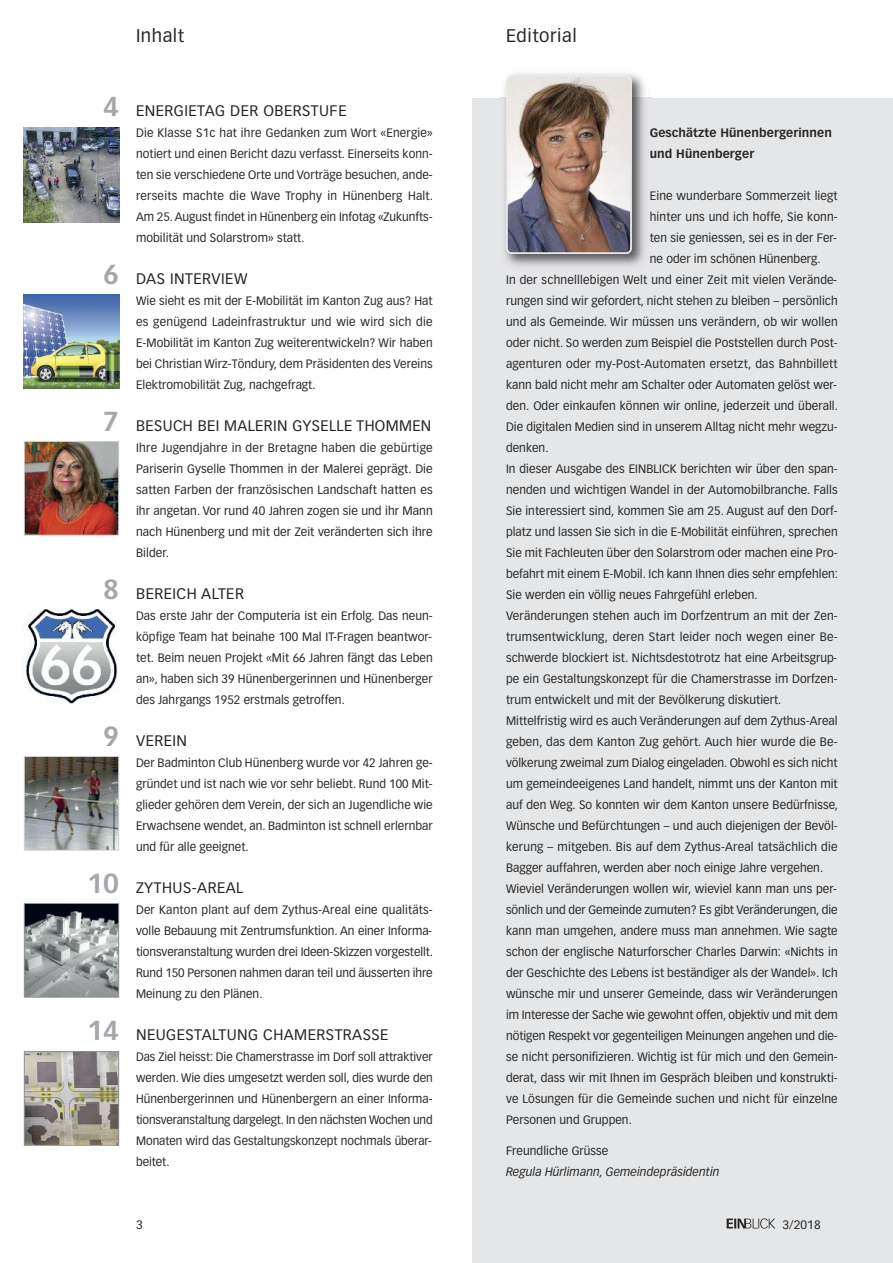
<style>
.page{position:relative;width:893px;height:1263px;background:#fff}
.page>*{position:absolute;margin:0;border:0;box-sizing:border-box;transform-origin:0 0}
.t1{font:700 27px "Vectora LH";color:#a5a7ab}
.t2{font:18px "Vectora LH";letter-spacing:.03em;color:#272627}
.t3{font:15px "Vectora LH";letter-spacing:.03em;color:#272627}
.t4{font:12px/21px "Vectora LH";letter-spacing:.005em;color:#272627;text-align:justify}
.t5{font:12px/21px "Vectora LH";letter-spacing:.005em;color:#272627;text-align:justify;scale:.96 1}
.t6{font:700 12px/21px "Vectora LH";letter-spacing:.01em;color:#272627}
.t7{font:italic 12px "Vectora LH";letter-spacing:.005em;color:#272627}
</style>
<div class="page">
<div style="left:472px;top:98px;width:421px;height:1165px;background:#e5e6e7"></div>
<img style="left:499px;top:73px;width:152px;height:193px">
<hr style="left:0;top:0;width:1px;height:893px;background:#e5e6e7">
<svg style="left:727px;top:1218px;width:48px;height:11px"></svg>
<img style="left:26px;top:905px;width:91px;height:90px">
<div style="left:24px;top:903px;width:95px;height:94px;border:1px solid #919396"></div>
<img style="left:26px;top:1053px;width:91px;height:91px">
<div style="left:24px;top:1051px;width:95px;height:95px;border:1px solid #919396"></div>
<img style="left:26px;top:443px;width:91px;height:91px">
<div style="left:24px;top:441px;width:95px;height:95px;border:1px solid #d1d2d4"></div>
<img style="left:24px;top:609px;width:93px;height:95px">
<img style="left:26px;top:758px;width:91px;height:91px">
<div style="left:24px;top:756px;width:95px;height:95px;border:1px solid #d1d2d4"></div>
<img style="left:24px;top:294px;width:95px;height:95px">
<img style="left:24px;top:128px;width:95px;height:94px">
<img style="left:506px;top:75px;width:126px;height:179px">
<h2 class="t2" style="left:136px;top:28px;width:50px">Inhalt</h2>
<h2 class="t2" style="left:506px;top:28px;width:72px">Editorial</h2>
<h1 class="t1" style="left:103px;top:95px;width:17px">4</h1>
<h1 class="t1" style="left:103px;top:263px;width:17px">6</h1>
<h1 class="t1" style="left:103px;top:410px;width:17px">7</h1>
<h1 class="t1" style="left:103px;top:578px;width:17px">8</h1>
<h1 class="t1" style="left:103px;top:725px;width:17px">9</h1>
<h1 class="t1" style="left:87px;top:872px;width:33px">10</h1>
<h1 class="t1" style="left:87px;top:1019px;width:33px">14</h1>
<p class="t3" style="left:136px;top:104px;width:212px">ENERGIETAG DER OBERSTUFE</p>
<p class="t4" style="left:136px;top:122px;width:299px">Die Klasse S1c hat ihre Gedanken zum Wort «Energie» notiert und einen Bericht dazu verfasst. Einerseits konn&shy;ten sie verschiedene Orte und Vorträge besuchen, ande&shy;rerseits machte die Wave Trophy in Hünenberg Halt.<br>Am 25. August findet in Hünenberg ein Infotag «Zukunfts&shy;mobilität und Solarstrom» statt.</p>
<p class="t3" style="left:136px;top:272px;width:113px">DAS INTERVIEW</p>
<p class="t4" style="left:136px;top:290px;width:298px">Wie sieht es mit der E-Mobilität im Kanton Zug aus? Hat es genügend Ladeinfrastruktur und wie wird sich die E-Mobilität im Kanton Zug weiterentwickeln? Wir haben bei Christian Wirz-Töndury, dem Präsidenten des Vereins Elektromobilität Zug, nachgefragt.</p>
<p class="t3" style="left:136px;top:419px;width:297px">BESUCH BEI MALERIN GYSELLE THOMMEN</p>
<p class="t4" style="left:136px;top:437px;width:298px">Ihre Jugendjahre in der Bretagne haben die gebürtige Pariserin Gyselle Thommen in der Malerei geprägt. Die satten Farben der französischen Landschaft hatten es ihr angetan. Vor rund 40 Jahren zogen sie und ihr Mann nach Hünenberg und mit der Zeit veränderten sich ihre Bilder.</p>
<p class="t3" style="left:136px;top:587px;width:109px">BEREICH ALTER</p>
<p class="t4" style="left:136px;top:605px;width:298px">Das erste Jahr der Computeria ist ein Erfolg. Das neun&shy;köpfige Team hat beinahe 100 Mal IT-Fragen beantwor&shy;tet. Beim neuen Projekt «Mit 66 Jahren fängt das Leben an», haben sich 39 Hünenbergerinnen und Hünenberger des Jahrgangs 1952 erstmals getroffen.</p>
<p class="t3" style="left:136px;top:734px;width:53px">VEREIN</p>
<p class="t4" style="left:136px;top:752px;width:298px">Der Badminton Club Hünenberg wurde vor 42 Jahren ge&shy;gründet und ist nach wie vor sehr beliebt. Rund 100 Mit&shy;glieder gehören dem Verein, der sich an Jugendliche wie Erwachsene wendet, an. Badminton ist schnell erlernbar und für alle geeignet.</p>
<p class="t3" style="left:136px;top:881px;width:109px">ZYTHUS-AREAL</p>
<p class="t4" style="left:136px;top:899px;width:299px">Der Kanton plant auf dem Zythus-Areal eine qualitäts&shy;volle Bebauung mit Zentrumsfunktion. An einer Informa&shy;tionsveranstaltung wurden drei Ideen-Skizzen vorgestellt.<br>Rund 150 Personen nahmen daran teil und äusserten ihre Meinung zu den Plänen.</p>
<p class="t3" style="left:136px;top:1028px;width:254px">NEUGESTALTUNG CHAMERSTRASSE</p>
<p class="t5" style="left:136px;top:1046px;width:311px">Das Ziel heisst: Die Chamerstrasse im Dorf soll attraktiver werden. Wie dies umgesetzt werden soll, dies wurde den Hünenbergerinnen und Hünenbergern an einer Informa&shy;tionsveranstaltung dargelegt. In den nächsten Wochen und Monaten wird das Gestaltungskonzept nochmals überar&shy;beitet.</p>
<p class="t6" style="left:650px;top:123px;width:184px">Geschätzte Hünenbergerinnen und Hünenberger</p>
<p class="t4" style="left:650px;top:185px;width:189px">Eine wunderbare Sommerzeit liegt</p>
<p class="t4" style="left:650px;top:206px;width:189px">hinter uns und ich hoffe, Sie konn-</p>
<p class="t4" style="left:650px;top:227px;width:189px">ten sie geniessen, sei es in der Fer-</p>
<p class="t4" style="left:650px;top:248px;width:172px">ne oder im schönen Hünenberg.</p>
<p class="t4" style="left:506px;top:269px;width:332px">In der schnelllebigen Welt und einer Zeit mit vielen Verände-</p>
<p class="t4" style="left:506px;top:290px;width:333px">rungen sind wir gefordert, nicht stehen zu bleiben – persönlich</p>
<p class="t4" style="left:506px;top:311px;width:333px">und als Gemeinde. Wir müssen uns verändern, ob wir wollen</p>
<p class="t4" style="left:506px;top:332px;width:333px">oder nicht. So werden zum Beispiel die Poststellen durch Post-</p>
<p class="t4" style="left:506px;top:353px;width:333px">agenturen oder my-Post-Automaten ersetzt, das Bahnbillett</p>
<p class="t4" style="left:506px;top:374px;width:332px">kann bald nicht mehr am Schalter oder Automaten gelöst wer-</p>
<p class="t4" style="left:506px;top:395px;width:334px">den. Oder einkaufen können wir online, jederzeit und überall.</p>
<p class="t4" style="left:506px;top:416px;width:333px">Die digitalen Medien sind in unserem Alltag nicht mehr wegzu-</p>
<p class="t4" style="left:506px;top:437px;width:44px">denken.</p>
<p class="t4" style="left:506px;top:458px;width:333px">In dieser Ausgabe des EINBLICK berichten wir über den span-</p>
<p class="t4" style="left:506px;top:479px;width:333px">nenden und wichtigen Wandel in der Automobilbranche. Falls</p>
<p class="t4" style="left:506px;top:500px;width:333px">Sie interessiert sind, kommen Sie am 25. August auf den Dorf-</p>
<p class="t4" style="left:506px;top:521px;width:333px">platz und lassen Sie sich in die E-Mobilität einführen, sprechen</p>
<p class="t4" style="left:506px;top:542px;width:333px">Sie mit Fachleuten über den Solarstrom oder machen eine Pro-</p>
<p class="t4" style="left:506px;top:563px;width:334px">befahrt mit einem E-Mobil. Ich kann Ihnen dies sehr empfehlen:</p>
<p class="t4" style="left:506px;top:584px;width:253px">Sie werden ein völlig neues Fahrgefühl erleben.</p>
<p class="t4" style="left:506px;top:605px;width:333px">Veränderungen stehen auch im Dorfzentrum an mit der Zen-</p>
<p class="t4" style="left:506px;top:626px;width:333px">trumsentwicklung, deren Start leider noch wegen einer Be-</p>
<p class="t4" style="left:506px;top:647px;width:332px">schwerde blockiert ist. Nichtsdestotrotz hat eine Arbeitsgrup-</p>
<p class="t4" style="left:506px;top:668px;width:333px">pe ein Gestaltungskonzept für die Chamerstrasse im Dorfzen-</p>
<p class="t4" style="left:506px;top:689px;width:277px">trum entwickelt und mit der Bevölkerung diskutiert.</p>
<p class="t4" style="left:506px;top:710px;width:333px">Mittelfristig wird es auch Veränderungen auf dem Zythus-Areal</p>
<p class="t4" style="left:506px;top:731px;width:333px">geben, das dem Kanton Zug gehört. Auch hier wurde die Be-</p>
<p class="t4" style="left:506px;top:752px;width:333px">völkerung zweimal zum Dialog eingeladen. Obwohl es sich nicht</p>
<p class="t4" style="left:506px;top:773px;width:333px">um gemeindeeigenes Land handelt, nimmt uns der Kanton mit</p>
<p class="t4" style="left:506px;top:794px;width:334px">auf den Weg. So konnten wir dem Kanton unsere Bedürfnisse,</p>
<p class="t4" style="left:506px;top:815px;width:333px">Wünsche und Befürchtungen – und auch diejenigen der Bevöl-</p>
<p class="t4" style="left:506px;top:836px;width:333px">kerung – mitgeben. Bis auf dem Zythus-Areal tatsächlich die</p>
<p class="t4" style="left:506px;top:857px;width:319px">Bagger auffahren, werden aber noch einige Jahre vergehen.</p>
<p class="t4" style="left:506px;top:878px;width:332px">Wieviel Veränderungen wollen wir, wieviel kann man uns per-</p>
<p class="t4" style="left:506px;top:899px;width:333px">sönlich und der Gemeinde zumuten? Es gibt Veränderungen, die</p>
<p class="t4" style="left:506px;top:920px;width:333px">kann man umgehen, andere muss man annehmen. Wie sagte</p>
<p class="t4" style="left:506px;top:941px;width:333px">schon der englische Naturforscher Charles Darwin: «Nichts in</p>
<p class="t4" style="left:506px;top:962px;width:333px">der Geschichte des Lebens ist beständiger als der Wandel». Ich</p>
<p class="t4" style="left:506px;top:983px;width:333px">wünsche mir und unserer Gemeinde, dass wir Veränderungen</p>
<p class="t4" style="left:506px;top:1004px;width:333px">im Interesse der Sache wie gewohnt offen, objektiv und mit dem</p>
<p class="t4" style="left:506px;top:1025px;width:333px">nötigen Respekt vor gegenteiligen Meinungen angehen und die-</p>
<p class="t4" style="left:506px;top:1046px;width:333px">se nicht personifizieren. Wichtig ist für mich und den Gemein-</p>
<p class="t4" style="left:506px;top:1067px;width:333px">derat, dass wir mit Ihnen im Gespräch bleiben und konstrukti-</p>
<p class="t4" style="left:506px;top:1088px;width:333px">ve Lösungen für die Gemeinde suchen und nicht für einzelne</p>
<p class="t4" style="left:506px;top:1109px;width:127px">Personen und Gruppen.</p>
<p class="t4" style="left:506px;top:1141px;width:104px">Freundliche Grüsse</p>
<p class="t7" style="left:506px;top:1167px;width:215px">Regula Hürlimann, Gemeindepräsidentin</p>
<p class="t4" style="left:136px;top:1214px;width:8px">3</p>
<p class="t4" style="left:782px;top:1214px;width:40px">3/2018</p>
</div>
